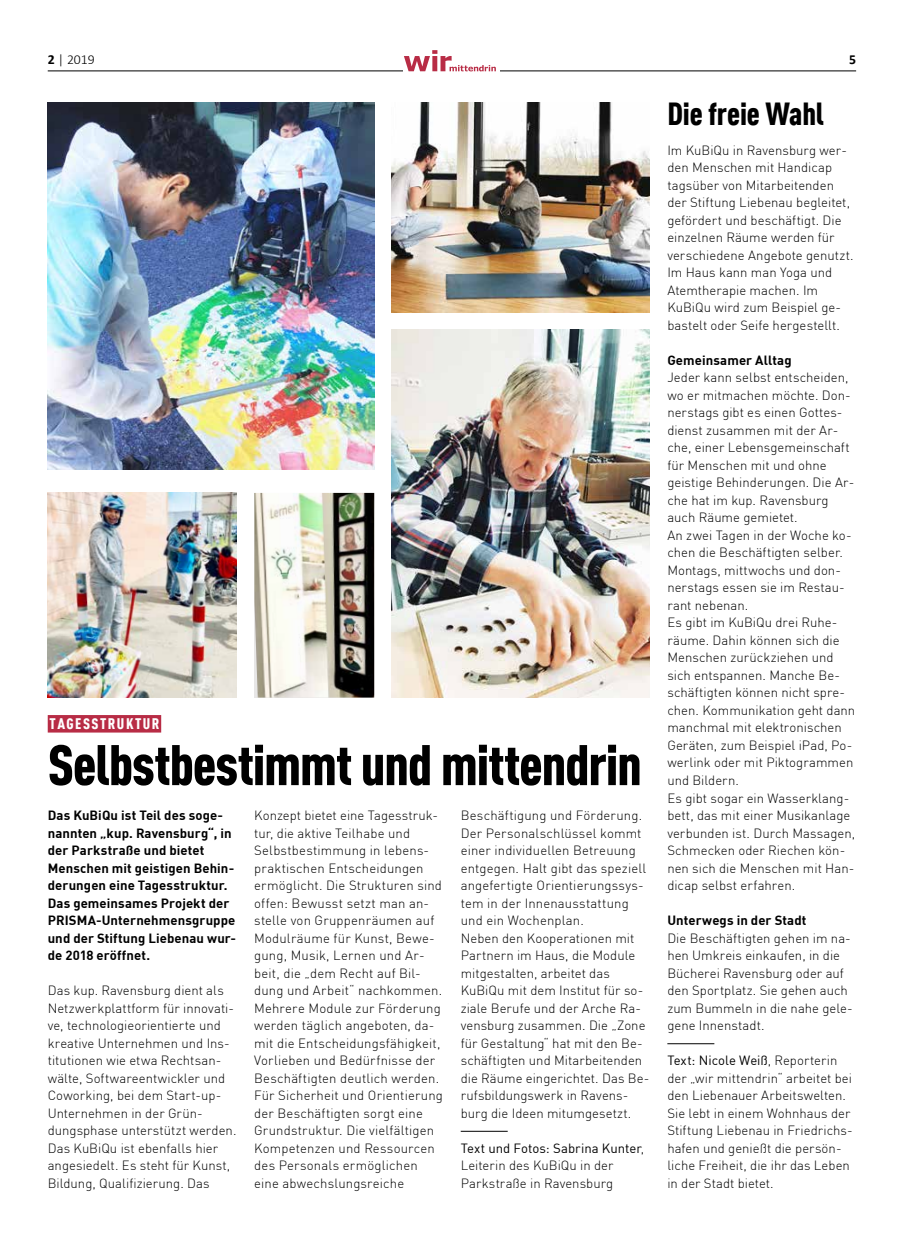
<style>
.page{position:relative;width:904px;height:1241px;background:#fff}
.page>*{position:absolute;margin:0;border:0;box-sizing:border-box;transform-origin:0 0}
.t1{font:900 56.25px "DIN Cond";letter-spacing:-.02em;color:#000}
.t2{font:900 31.25px "DIN Cond";letter-spacing:-.005em;color:#000}
.t3{font:900 15px "DIN Cond";letter-spacing:.1em;color:#fff}
.t4{font:300 13.75px "Calibri";color:#000}
.t5{font:700 13.75px "Calibri";color:#000}
.t6{font:300 13.12px/17.5px "DIN";letter-spacing:.005em;color:#000}
.t7{font:700 13.12px/17.5px "DIN";letter-spacing:.005em;color:#000}
.s1{font-weight:700}
.s2{font-weight:400}
</style>
<div class="page">
<img style="left:47px;top:50px;width:810px;height:1082px">
<p class="t4" style="left:48px;top:51px;width:48px"><span class="s1">2</span> | 2019</p>
<p class="t5" style="left:849px;top:51px;width:8px">5</p>
<h2 class="t2" style="left:667px;top:94px;width:158px">Die freie Wahl</h2>
<p class="t6" style="left:667px;top:142px;width:188px">Im KuBiQu in Ravensburg wer&shy;den Menschen mit Handicap tagsüber von Mitarbeitenden der Stiftung Liebenau begleitet, gefördert und beschäftigt. Die einzelnen Räume werden für verschiedene Angebote genutzt.<br>Im Haus kann man Yoga und<br>Atemtherapie machen. Im<br>KuBiQu wird zum Beispiel ge&shy;bastelt oder Seife hergestellt.</p>
<p class="t7" style="left:667px;top:352px;width:126px">Gemeinsamer Alltag</p>
<p class="t6" style="left:667px;top:370px;width:189px">Jeder kann selbst entscheiden, wo er mitmachen möchte. Don&shy;nerstags gibt es einen Gottes&shy;dienst zusammen mit der Ar&shy;che, einer Lebensgemeinschaft für Menschen mit und ohne geistige Behinderungen. Die Ar&shy;che hat im kup. Ravensburg auch Räume gemietet.<br>An zwei Tagen in der Woche ko&shy;chen die Beschäftigten selber.<br>Montags, mittwochs und don&shy;nerstags essen sie im Restau&shy;rant nebenan.<br>Es gibt im KuBiQu drei Ruhe&shy;räume. Dahin können sich die<br>Menschen zurückziehen und sich entspannen. Manche Be&shy;schäftigten können nicht spre&shy;chen. Kommunikation geht dann manchmal mit elektronischen<br>Geräten, zum Beispiel iPad, Po&shy;werlink oder mit Piktogrammen und Bildern.<br>Es gibt sogar ein Wasserklang&shy;bett, das mit einer Musikanlage verbunden ist. Durch Massagen,<br>Schmecken oder Riechen kön&shy;nen sich die Menschen mit Han&shy;dicap selbst erfahren.</p>
<p class="t7" style="left:667px;top:911px;width:141px">Unterwegs in der Stadt</p>
<p class="t6" style="left:667px;top:929px;width:187px">Die Beschäftigten gehen im na&shy;hen Umkreis einkaufen, in die<br>Bücherei Ravensburg oder auf den Sportplatz. Sie gehen auch zum Bummeln in die nahe gele&shy;gene Innenstadt.</p>
<p class="t6" style="left:667px;top:1052px;width:187px"><span class="s2">Text: Nicole Weiß</span>, Reporterin der „wir mittendrin“ arbeitet bei den Liebenauer Arbeitswelten.<br>Sie lebt in einem Wohnhaus der<br>Stiftung Liebenau in Friedrichs&shy;hafen und genießt die persön&shy;liche Freiheit, die ihr das Leben in der Stadt bietet.</p>
<p class="t3" style="left:49px;top:714px;width:111px">TAGESSTRUKTUR</p>
<h1 class="t1" style="left:48px;top:729px;width:595px">Selbstbestimmt und mittendrin</h1>
<p class="t7" style="left:48px;top:807px;width:190px">Das KuBiQu ist Teil des soge&shy;nannten „kup. Ravensburg“, in der Parkstraße und bietet<br>Menschen mit geistigen Behin&shy;derungen eine Tagesstruktur.<br>Das gemeinsames Projekt der<br>PRISMA-Unternehmensgruppe und der Stiftung Liebenau wur&shy;de 2018 eröffnet.</p>
<p class="t6" style="left:48px;top:982px;width:190px">Das kup. Ravensburg dient als<br>Netzwerkplattform für innovati&shy;ve, technologieorientierte und kreative Unternehmen und Ins&shy;titutionen wie etwa Rechtsan&shy;wälte, Softwareentwickler und<br>Coworking, bei dem Start-up-<br>Unternehmen in der Grün&shy;dungsphase unterstützt werden.<br>Das KuBiQu ist ebenfalls hier angesiedelt. Es steht für Kunst,<br>Bildung, Qualifizierung. Das</p>
<p class="t6" style="left:254px;top:807px;width:190px">Konzept bietet eine Tagesstruk&shy;tur, die aktive Teilhabe und<br>Selbstbestimmung in lebens&shy;praktischen Entscheidungen ermöglicht. Die Strukturen sind offen: Bewusst setzt man an&shy;stelle von Gruppenräumen auf<br>Modulräume für Kunst, Bewe&shy;gung, Musik, Lernen und Ar&shy;beit, die „dem Recht auf Bil&shy;dung und Arbeit“ nachkommen.<br>Mehrere Module zur Förderung werden täglich angeboten, da&shy;mit die Entscheidungsfähigkeit,<br>Vorlieben und Bedürfnisse der<br>Beschäftigten deutlich werden.<br>Für Sicherheit und Orientierung der Beschäftigten sorgt eine<br>Grundstruktur. Die vielfältigen<br>Kompetenzen und Ressourcen des Personals ermöglichen eine abwechslungsreiche</p>
<p class="t6" style="left:461px;top:807px;width:190px">Beschäftigung und Förderung.<br>Der Personalschlüssel kommt einer individuellen Betreuung entgegen. Halt gibt das speziell angefertigte Orientierungssys&shy;tem in der Innenausstattung und ein Wochenplan.<br>Neben den Kooperationen mit<br>Partnern im Haus, die Module mitgestalten, arbeitet das<br>KuBiQu mit dem Institut für so&shy;ziale Berufe und der Arche Ra&shy;vensburg zusammen. Die „Zone für Gestaltung“ hat mit den Be&shy;schäftigten und Mitarbeitenden die Räume eingerichtet. Das Be&shy;rufsbildungswerk in Ravens&shy;burg die Ideen mitumgesetzt.</p>
<p class="t6" style="left:461px;top:1140px;width:185px"><span class="s2">Text und Fotos: Sabrina Kunter</span>,<br>Leiterin des KuBiQu in der<br>Parkstraße in Ravensburg</p>
</div>
